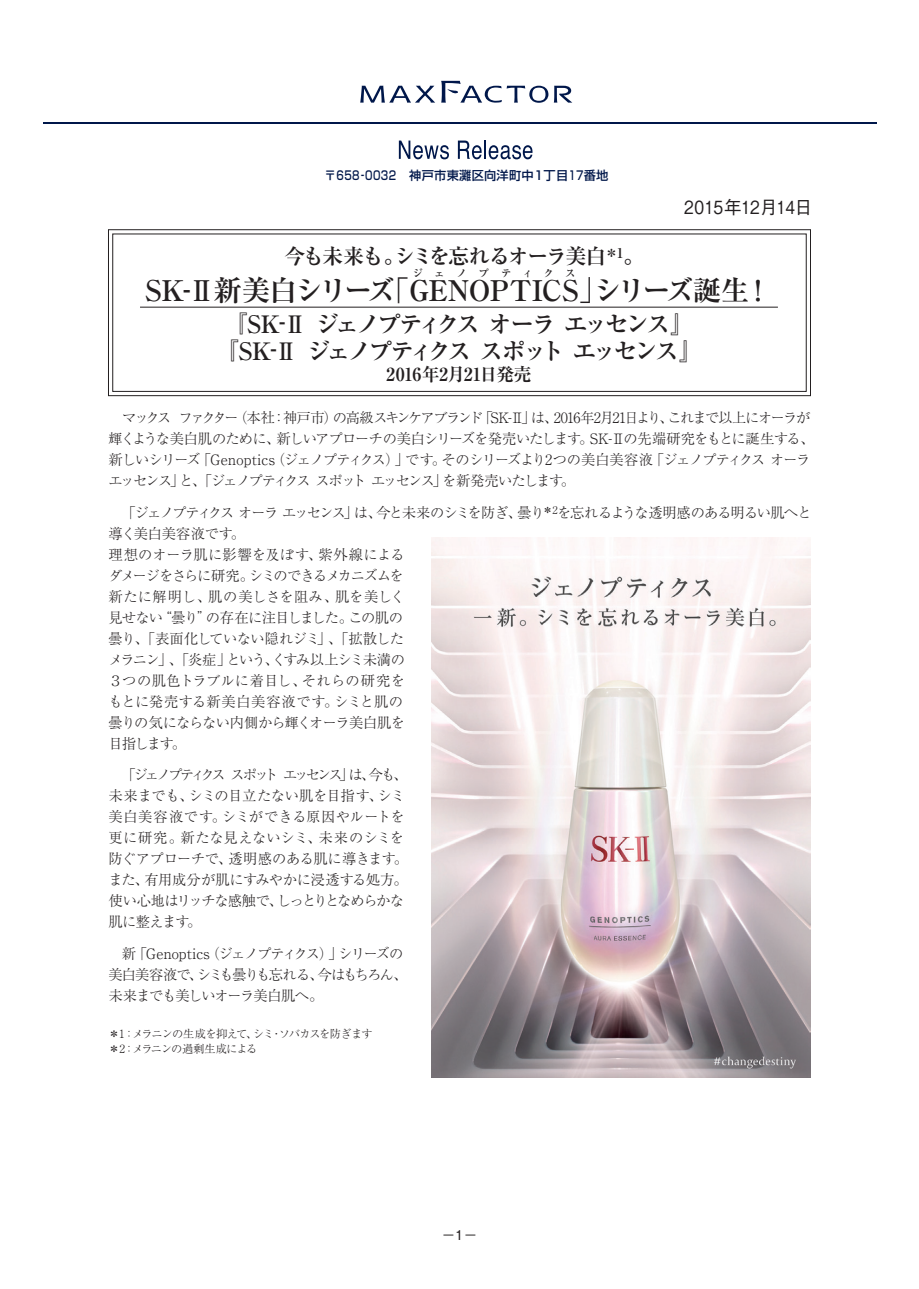
<style>
.page{position:relative;width:919px;height:1289px;background:#fff}
.page>*{position:absolute;margin:0;border:0;box-sizing:border-box;transform-origin:0 0}
.t1{font:700 28.5px "Ryumin Pro";letter-spacing:-.025em;color:#231f20}
.t2{font:700 24px/27px "Ryumin Pro";letter-spacing:-.125em;color:#231f20;text-align:center}
.t3{font:700 21px "Ryumin Pro";letter-spacing:-.085em;color:#231f20}
.t4{font:700 18px "Ryumin Pro";letter-spacing:-.035em;color:#231f20}
.t5{font:500 18px "Gothic BBB Pro";letter-spacing:-.04em;color:#231f20;scale:.85 1}
.t6{font:300 14.25px/21px "Ryumin Pro";letter-spacing:-.085em;color:#231f20}
.t7{font:300 14.25px/21px "Ryumin Pro";letter-spacing:-.035em;color:#231f20}
.t8{font:300 14.25px/21px "Ryumin Pro";letter-spacing:-.04em;color:#231f20}
.t9{font:300 14.25px/21px "Ryumin Pro";letter-spacing:-.06em;color:#231f20}
.t10{font:300 14.25px "Ryumin Pro";letter-spacing:-.08em;color:#231f20}
.t11{font:500 13.5px "Gothic BBB Pro";color:#231f20}
.t12{font:500 12.15px "Shin Go Pro";letter-spacing:.02em;color:#00174a}
.t13{font:300 11.25px/15px "Ryumin Pro";letter-spacing:-.075em;color:#231f20}
.t14{font:700 10.5px "Ryumin Pro";letter-spacing:1.08em;color:#231f20}
</style>
<div class="page">
<svg style="left:108px;top:229px;width:703px;height:167px"></svg>
<div style="left:112px;top:233px;width:694px;height:159px;border:1px solid #231f20"></div>
<hr style="left:140px;top:307px;width:637px;height:1px;background:#231f20">
<img style="left:431px;top:537px;width:379px;height:540px">
<svg style="left:399px;top:140px;width:50px;height:19px"></svg>
<svg style="left:458px;top:140px;width:74px;height:19px"></svg>
<hr style="left:43px;top:123px;width:833px;height:1px;background:#00174a">
<svg style="left:360px;top:86px;width:75px;height:17px"></svg>
<svg style="left:441px;top:81px;width:131px;height:22px"></svg>
<p class="t12" style="left:324px;top:165px;width:286px">〒658-0032 神戸市東灘区向洋町中1丁目17番地</p>
<p class="t5" style="left:684px;top:193px;width:152px">2015年12月14日</p>
<h3 class="t3" style="left:284px;top:239px;width:362px">今も未来も。シミを忘れるオーラ美白<sup>＊1</sup>。</h3>
<h1 class="t1" style="left:145px;top:268px;width:628px">SK-Ⅱ新美白シリーズ「GENOPTICS」シリーズ誕生！</h1>
<h2 class="t2" style="left:215px;top:308px;width:490px">『SK-Ⅱ ジェノプティクス オーラ エッセンス』『SK-Ⅱ ジェノプティクス スポット エッセンス』</h2>
<p class="t4" style="left:386px;top:359px;width:147px">2016年2月21日発売</p>
<p class="t14" style="left:412px;top:265px;width:165px">ジェノプティクス</p>
<p class="t6" style="left:108px;top:406px;width:707px;text-indent:14px">マックス ファクター（本社：神戸市）の高級スキンケアブランド「SK-Ⅱ」は、2016年2月21日より、これまで以上にオーラが輝くような美白肌のために、新しいアプローチの美白シリーズを発売いたします。SK-Ⅱの先端研究をもとに誕生する、新しいシリーズ「Genoptics（ジェノプティクス）」です。そのシリーズより2つの美白美容液「ジェノプティクス オーラエッセンス」と、「ジェノプティクス スポット エッセンス」を新発売いたします。</p>
<p class="t10" style="left:122px;top:501px;width:691px">「ジェノプティクス オーラ エッセンス」は、今と未来のシミを防ぎ、曇り<sup>＊2</sup>を忘れるような透明感のある明るい肌へと</p>
<p class="t7" style="left:108px;top:542px;width:298px">理想のオーラ肌に影響を及ぼす、紫外線によるダメージをさらに研究。シミのできるメカニズムを新たに解明し、肌の美しさを阻み、肌を美しく見せない“曇り”の存在に注目しました。この肌の曇り、「表面化していない隠れジミ」、「拡散したメラニン」、「炎症」という、くすみ以上シミ未満の<br>３つの肌色トラブルに着目し、それらの研究をもとに発売する新美白美容液です。シミと肌の曇りの気にならない内側から輝くオーラ美白肌を目指します。</p>
<p class="t8" style="left:108px;top:763px;width:301px;text-indent:13px">「ジェノプティクス スポット エッセンス」は、今も、未来までも、シミの目立たない肌を目指す、シミ美白美容液です。シミができる原因やルートを更に研究。新たな見えないシミ、未来のシミを防ぐアプローチで、透明感のある肌に導きます。また、有用成分が肌にすみやかに浸透する処方。使い心地はリッチな感触で、しっとりとなめらかな肌に整えます。</p>
<p class="t9" style="left:108px;top:941px;width:300px;text-indent:13px">新「Genoptics（ジェノプティクス）」シリーズの美白美容液で、シミも曇りも忘れる、今はもちろん、未来までも美しいオーラ美白肌へ。</p>
<p class="t13" style="left:108px;top:1025px;width:266px">＊1：メラニンの生成を抑えて、シミ・ソバカスを防ぎます＊2：メラニンの過剰生成による</p>
<p class="t11" style="left:442px;top:1224px;width:37px">－1－</p>
</div>
